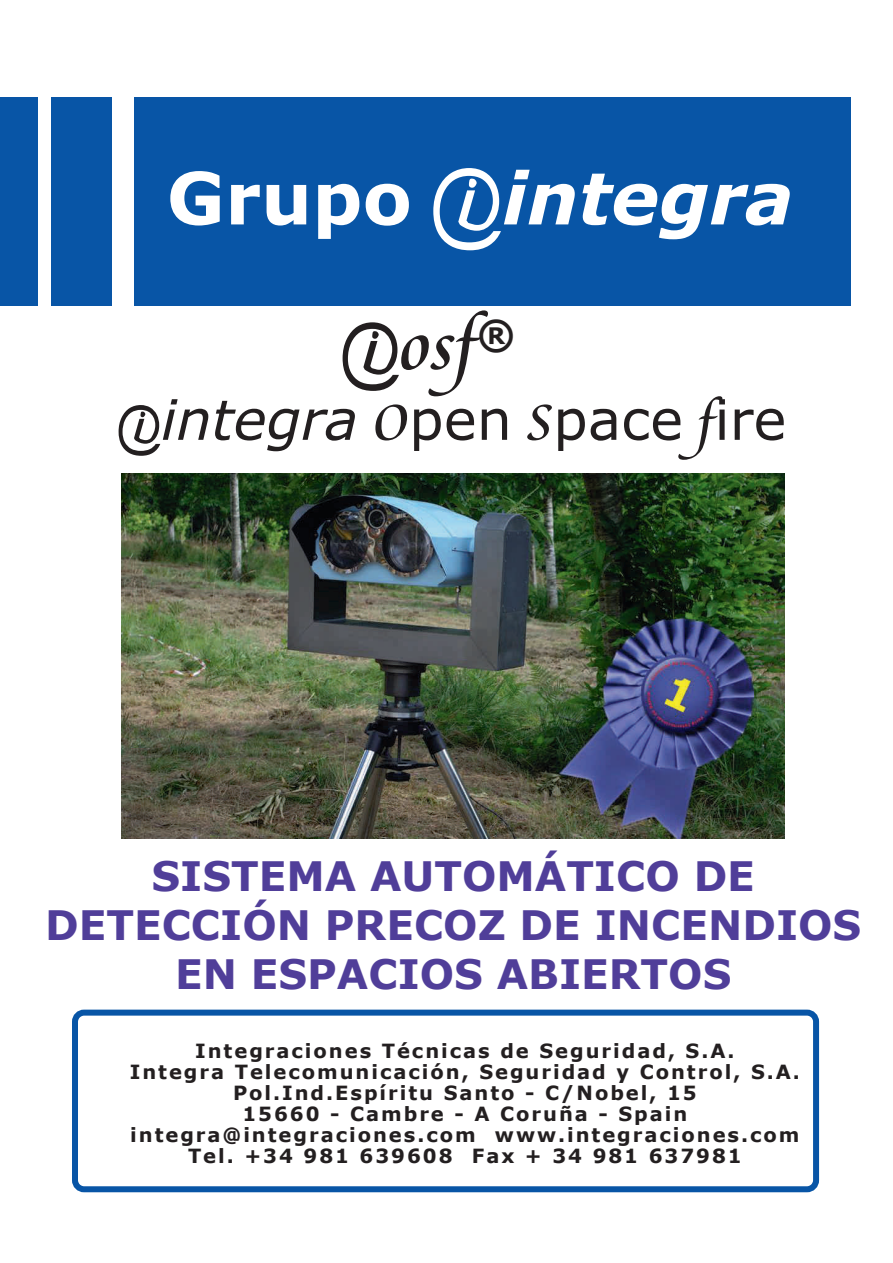
<style>
.page{position:relative;width:893px;height:1263px;background:#fff}
.page>*{position:absolute;margin:0;border:0;box-sizing:border-box;transform-origin:0 0}
.t1{font:75px "Cataneo BT";color:#231f20}
.t2{font:italic 700 72px "Verdana";color:#fff}
.t3{font:55.5px "Verdana";color:#231f20}
.t4{font:700 40.5px/49.2px "Verdana";color:#503e99;text-align:center}
.t5{font:700 19.5px/21px "Verdana";letter-spacing:.1em;color:#231f20;text-align:center}
.s1{font-style:normal}
.s2{font-family:"Agatha";font-weight:400;font-style:normal;font-size:90px}
.s3{font-family:"Agatha"}
.s4{font-style:italic}
.s5{font-family:"Cataneo BT"}
</style>
<div class="page">
<div style="left:134px;top:97px;width:716px;height:209px;background:#0855a6"></div>
<div style="left:0;top:97px;width:38px;height:209px;background:#0855a6"></div>
<div style="left:72px;top:1010px;width:747px;height:182px;border:6px solid #0855a6;border-radius:9px"></div>
<div style="left:52px;top:97px;width:60px;height:209px;background:#0855a6"></div>
<img style="left:121px;top:474px;width:663px;height:364px">
<h2 class="t2" style="left:167px;top:157px;width:628px"><span class="s1">Grupo</span> <span class="s2">@</span>integra</h2>
<h1 class="t1" style="left:341px;top:300px;width:175px"><span class="s3">@</span>osf<sup>®</sup></h1>
<h3 class="t3" style="left:118px;top:388px;width:670px"><span class="s3">@</span><span class="s4">integra</span> <span class="s5">O</span>pen <span class="s5">S</span>pace <span class="s5">f</span>ire</h3>
<h3 class="t4" style="left:45px;top:852px;width:818px">SISTEMA AUTOMÁTICO DE<br>DETECCIÓN PRECOZ DE INCENDIOS<br>EN ESPACIOS ABIERTOS</h3>
<p class="t5" style="left:130px;top:1040px;width:672px">Integraciones Técnicas de Seguridad, S.A.<br>Integra Telecomunicación, Seguridad y Control, S.A.<br>Pol.Ind.Espíritu Santo - C/Nobel, 15<br>15660 - Cambre - A Coruña - Spain integra@integraciones.com www.integraciones.com Tel. +34 981 639608 Fax + 34 981 637981</p>
</div>
